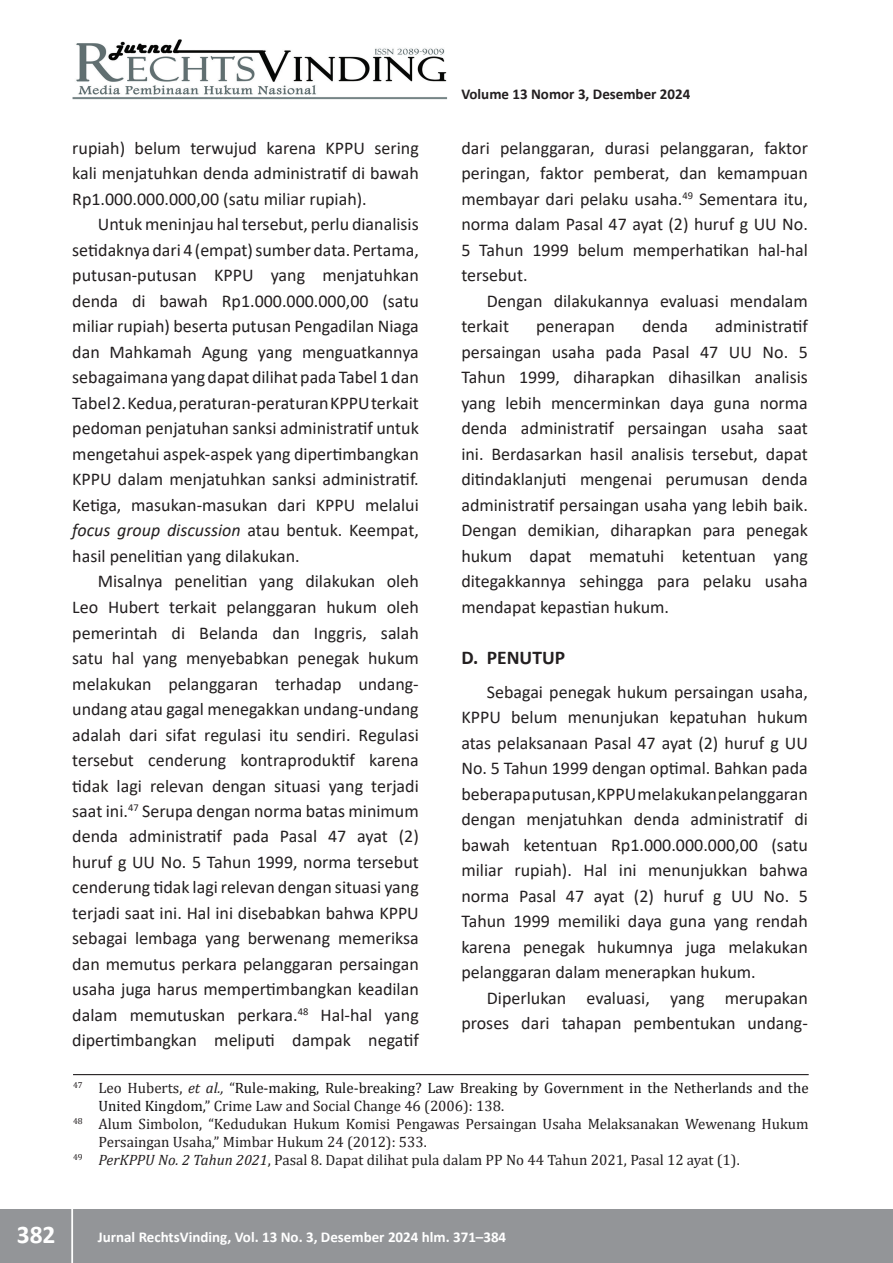
<style>
.page{position:relative;width:893px;height:1263px;background:#fff}
.page>*{position:absolute;margin:0;border:0;box-sizing:border-box;transform-origin:0 0}
.t1{font:700 25.5px "Calibri";color:#fff}
.t2{font:700 19.5px "Calibri";color:#231f20}
.t3{font:18px/25.5px "Calibri";color:#231f20;text-align:justify}
.t4{font:15px "Cambria";color:#231f20}
.t5{font:15px "Cambria";color:#131112}
.t6{font:700 15px "Calibri";color:#fff}
.t7{font:700 15px "Calibri";color:#231f20}
.s1{font-style:italic}
.s2{color:#231f20}
.s3{font-style:italic;color:#231f20}
.s4{color:#131112}
</style>
<div class="page">
<div style="left:0;top:1209px;width:893px;height:54px;background:#939598"></div>
<hr style="left:72px;top:1206px;width:1px;height:57px;background:#fff">
<img style="left:72px;top:39px;width:375px;height:60px">
<hr style="left:73px;top:1074px;width:736px;height:1px;background:#231f20">
<p class="t3" style="left:72px;top:135px;width:348px">rupiah) belum terwujud karena KPPU sering kali menjatuhkan denda administratif di bawah Rp1.000.000.000,00 (satu miliar rupiah).</p>
<p class="t3" style="left:72px;top:211px;width:348px;text-indent:26px">Untuk meninjau hal tersebut, perlu dianalisis setidaknya dari 4 (empat) sumber data. Pertama, putusan-putusan KPPU yang menjatuhkan denda di bawah Rp1.000.000.000,00 (satu miliar rupiah) beserta putusan Pengadilan Niaga dan Mahkamah Agung yang menguatkannya sebagaimana yang dapat dilihat pada Tabel 1 dan Tabel 2. Kedua, peraturan-peraturan KPPU terkait pedoman penjatuhan sanksi administratif untuk mengetahui aspek-aspek yang dipertimbangkan KPPU dalam menjatuhkan sanksi administratif.<br>Ketiga, masukan-masukan dari KPPU melalui <span class="s1">focus group discussion</span> atau bentuk. Keempat, hasil penelitian yang dilakukan.</p>
<p class="t3" style="left:72px;top:568px;width:348px;text-indent:26px">Misalnya penelitian yang dilakukan oleh Leo Hubert terkait pelanggaran hukum oleh pemerintah di Belanda dan Inggris, salah satu hal yang menyebabkan penegak hukum melakukan pelanggaran terhadap undang&shy;undang atau gagal menegakkan undang-undang adalah dari sifat regulasi itu sendiri. Regulasi tersebut cenderung kontraproduktif karena tidak lagi relevan dengan situasi yang terjadi saat ini.<sup>47</sup> Serupa dengan norma batas minimum denda administratif pada Pasal 47 ayat (2) huruf g UU No. 5 Tahun 1999, norma tersebut cenderung tidak lagi relevan dengan situasi yang terjadi saat ini. Hal ini disebabkan bahwa KPPU sebagai lembaga yang berwenang memeriksa dan memutus perkara pelanggaran persaingan usaha juga harus mempertimbangkan keadilan dalam memutuskan perkara.<sup>48</sup> Hal-hal yang dipertimbangkan meliputi dampak negatif</p>
<p class="t7" style="left:461px;top:84px;width:230px">Volume 13 Nomor 3, Desember 2024</p>
<p class="t3" style="left:461px;top:135px;width:348px">dari pelanggaran, durasi pelanggaran, faktor peringan, faktor pemberat, dan kemampuan membayar dari pelaku usaha.<sup>49</sup> Sementara itu, norma dalam Pasal 47 ayat (2) huruf g UU No.<br>5 Tahun 1999 belum memperhatikan hal-hal tersebut.</p>
<p class="t3" style="left:461px;top:288px;width:348px;text-indent:26px">Dengan dilakukannya evaluasi mendalam terkait</p>
<p class="t3" style="left:461px;top:313px;width:348px;text-indent:254px">administratif persaingan usaha pada Pasal 47 UU No. 5<br>Tahun 1999, diharapkan dihasilkan analisis yang lebih mencerminkan daya guna norma denda administratif persaingan usaha saat ini. Berdasarkan hasil analisis tersebut, dapat ditindaklanjuti mengenai perumusan denda administratif persaingan usaha yang lebih baik.<br>Dengan demikian, diharapkan para penegak hukum dapat mematuhi ketentuan yang ditegakkannya sehingga para pelaku usaha mendapat kepastian hukum.</p>
<p class="t2" style="left:461px;top:643px;width:105px">D. PENUTUP</p>
<p class="t3" style="left:461px;top:678px;width:348px;text-indent:26px">Sebagai penegak hukum persaingan usaha, KPPU belum menunjukan kepatuhan hukum atas pelaksanaan Pasal 47 ayat (2) huruf g UU No. 5 Tahun 1999 dengan optimal. Bahkan pada beberapa putusan, KPPU melakukan pelanggaran dengan menjatuhkan denda administratif di bawah ketentuan Rp1.000.000.000,00 (satu miliar rupiah). Hal ini menunjukkan bahwa norma Pasal 47 ayat (2) huruf g UU No. 5<br>Tahun 1999 memiliki daya guna yang rendah karena penegak hukumnya juga melakukan pelanggaran dalam menerapkan hukum.</p>
<p class="t3" style="left:461px;top:985px;width:348px;text-align:right">Diperlukan evaluasi, yang merupakan proses dari tahapan pembentukan undang-</p>
<p class="t3" style="left:536px;top:313px;width:80px">penerapan</p>
<p class="t3" style="left:642px;top:313px;width:47px">denda</p>
<p class="t5" style="left:73px;top:1079px;width:737px"><sup>47</sup> <span class="s2">Leo Huberts,</span> <span class="s3">et al.,</span> <span class="s2">“</span>Rule-making, Rule-breaking? Law Breaking by Government in the Netherlands and the</p>
<p class="t4" style="left:99px;top:1097px;width:407px"><span class="s4">United Kingdom,</span>” Crime Law and Social Change 46 (2006): 138.</p>
<p class="t4" style="left:73px;top:1115px;width:737px"><sup>48</sup> Alum Simbolon, “Kedudukan Hukum Komisi Pengawas Persaingan Usaha Melaksanakan Wewenang Hukum</p>
<p class="t4" style="left:99px;top:1133px;width:330px">Persaingan Usaha,” Mimbar Hukum 24 (2012): 533.</p>
<p class="t4" style="left:73px;top:1151px;width:668px"><sup>49</sup> <span class="s1">PerKPPU No. 2 Tahun 2021</span>, Pasal 8. Dapat dilihat pula dalam PP No 44 Tahun 2021, Pasal 12 ayat (1).</p>
<h1 class="t1" style="left:17px;top:1216px;width:40px">382</h1>
<p class="t6" style="left:98px;top:1227px;width:410px">Jurnal RechtsVinding, Vol. 13 No. 3, Desember 2024 hlm. 371–384</p>
</div>
